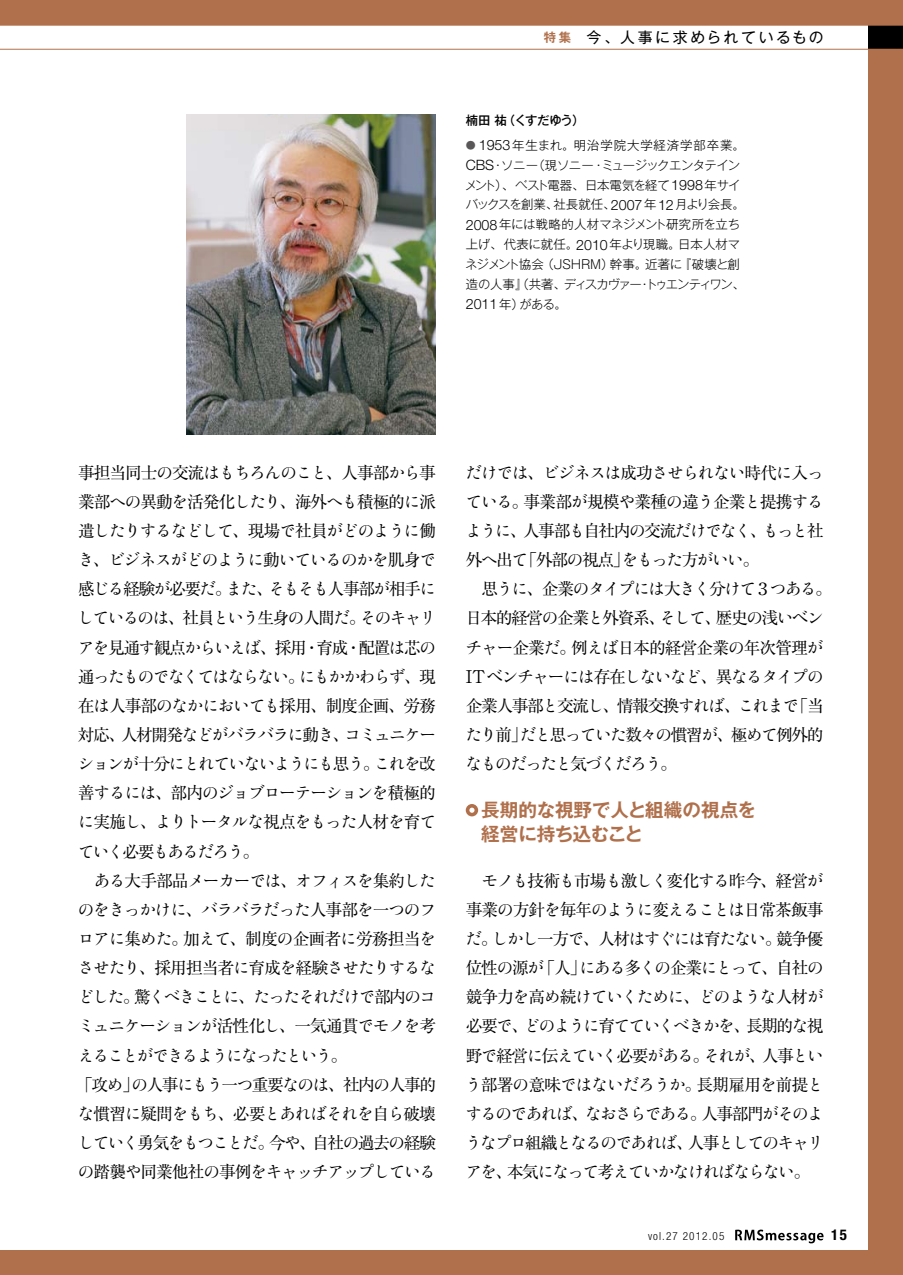
<style>
.page{position:relative;width:903px;height:1275px;background:#fff}
.page>*{position:absolute;margin:0;border:0;box-sizing:border-box;transform-origin:0 0}
.t1{font:700 18.55px/23.6px "Gothic MB101 Pro De";letter-spacing:-.015em;color:#b0704b}
.t2{font:16.8px/29.2px "Ryumin Std Regular KO";letter-spacing:-.095em;color:#000;text-align:justify}
.t3{font:16.8px/29.2px "Ryumin Pro";letter-spacing:-.06em;color:#000}
.t4{font:16.8px/29.2px "Ryumin Std Regular KO";letter-spacing:-.075em;color:#000}
.t5{font:16.8px "Ryumin Std Regular KO";letter-spacing:-.115em;color:#000}
.t6{font:16.8px "Ryumin Pro";letter-spacing:-.08em;color:#000}
.t7{font:14.88px "Gothic MB101 Pro";letter-spacing:.17em;color:#000}
.t8{font:700 condensed 14.88px "Helvetica Neue";color:#000}
.t9{font:300 12.42px/19.8px "Gothic MB101 Pro";letter-spacing:-.035em;color:#000}
.t10{font:500 12.42px "Gothic MB101 Pro";letter-spacing:-.02em;color:#000}
.t11{font:300 condensed 11.2px "Helvetica Neue";letter-spacing:.1em;color:#000}
.s1{font-family:"Gothic MB101 Pro De";font-weight:700;font-size:12.42px;color:#b0704b}
.s2{font-size:9.97px;color:#595757}
.s3{font-family:"Helvetica Neue";font-size:14.17px}
.s4{font-family:"Ryumin Std Regular KO"}
.s5{font-family:"Ryumin Pro"}
.s6{font-family:"Ryumin Pro";font-size:17.5px}
</style>
<div class="page">
<svg style="left:735px;top:1229px;width:88px;height:14px"></svg>
<div style="left:868px;top:0;width:35px;height:1275px;background:#b0704b"></div>
<div style="left:0;top:0;width:903px;height:25px;background:#b0704b"></div>
<div style="left:868px;top:26px;width:35px;height:23px;background:#000"></div>
<hr style="left:0;top:25px;width:903px;height:1px;background:#b0704b">
<hr style="left:0;top:49px;width:903px;height:1px;background:#b0704b">
<div style="left:0;top:1250px;width:903px;height:25px;background:#b0704b"></div>
<div style="left:466px;top:804px;width:12px;height:12px;background:#b0704b;border-radius:50%"></div>
<svg style="left:469px;top:808px;width:5px;height:5px"></svg>
<img style="left:187px;top:114px;width:249px;height:321px">
<p class="t7" style="left:544px;top:25px;width:281px"><span class="s1">特集</span> 今、人事に求められているもの</p>
<p class="t10" style="left:466px;top:110px;width:120px">楠田祐（くすだゆう）</p>
<p class="t9" style="left:465px;top:133px;width:281px"><span class="s2">●</span> <span class="s3">1953</span>年生まれ。明治学院大学経済学部卒業。<br><span class="s3">CBS</span>・ソニー（現ソニー・ミュージックエンタテインメント）、ベスト電器、日本電気を経て<span class="s3">1998</span>年サイバックスを創業、社長就任、<span class="s3">2007</span>年<span class="s3">12</span>月より会長。<br><span class="s3">2008</span>年には戦略的人材マネジメント研究所を立ち上げ、代表に就任。<span class="s3">2010</span>年より現職。日本人材マネジメント協会（ＪＳＨＲＭ）幹事。近著に『破壊と創造の人事』（共著、ディスカヴァー・トゥエンティワン、<br><span class="s3">2011</span>年）がある。</p>
<p class="t3" style="left:78px;top:457px;width:359px">事担当同士<span class="s4">の</span>交流<span class="s4">はもちろんのこと</span>、人事部<span class="s4">から</span>事業部<span class="s4">への</span>異動<span class="s4">を</span>活発化<span class="s4">したり</span>、海外<span class="s4">へも</span>積極的<span class="s4">に</span>派</p>
<p class="t4" style="left:78px;top:514px;width:360px"><span class="s5">遣</span>したりするなどして<span class="s5">、現場</span>で<span class="s5">社員</span>がどのように<span class="s5">働</span>き<span class="s5">、</span>ビジネスがどのように<span class="s5">動</span>いているのかを<span class="s5">肌身</span>で</p>
<p class="t3" style="left:78px;top:573px;width:360px">感<span class="s4">じる</span>経験<span class="s4">が</span>必要<span class="s4">だ</span>。<span class="s4">また</span>、<span class="s4">そもそも</span>人事部<span class="s4">が</span>相手<span class="s4">に</span></p>
<p class="t2" style="left:78px;top:602px;width:360px">しているのは<span class="s5">、社員</span>という<span class="s5">生身</span>の<span class="s5">人間</span>だ<span class="s5">。</span>そのキャリ</p>
<p class="t3" style="left:78px;top:631px;width:360px"><span class="s4">アを</span>見通<span class="s4">す</span>観点<span class="s4">からいえば</span>、採用・育成・配置<span class="s4">は</span>芯<span class="s4">の</span></p>
<p class="t2" style="left:78px;top:660px;width:359px"><span class="s5">通</span>ったものでなくてはならない<span class="s5">。</span>にもかかわらず<span class="s5">、現</span></p>
<p class="t3" style="left:78px;top:690px;width:359px">在<span class="s4">は</span>人事部<span class="s4">のなかにおいても</span>採用、制度企画、労務</p>
<p class="t2" style="left:78px;top:718px;width:360px"><span class="s5">対応、人材開発</span>などがバラバラに<span class="s5">動</span>き<span class="s5">、</span>コミュニケーションが<span class="s5">十分</span>にとれていないようにも<span class="s5">思</span>う<span class="s5">。</span>これを<span class="s5">改善</span>するには<span class="s5">、部内</span>のジョブローテーションを<span class="s5">積極的</span>に<span class="s5">実施</span>し<span class="s5">、</span>よりトータルな<span class="s5">視点</span>をもった<span class="s5">人材</span>を<span class="s5">育</span>てていく<span class="s5">必要</span>もあるだろう<span class="s5">。</span></p>
<p class="t4" style="left:78px;top:864px;width:360px;text-align:right">ある<span class="s5">大手部品</span>メーカーでは<span class="s5">、</span>オフィスを<span class="s5">集約</span>したのをきっかけに<span class="s5">、</span>バラバラだった<span class="s5">人事部</span>を<span class="s5">一</span>つのフ</p>
<p class="t3" style="left:78px;top:923px;width:360px"><span class="s4">ロアに</span>集<span class="s4">めた</span>。加<span class="s4">えて</span>、制度<span class="s4">の</span>企画者<span class="s4">に</span>労務担当<span class="s4">を</span></p>
<p class="t2" style="left:78px;top:952px;width:360px">させたり<span class="s5">、採用担当者</span>に<span class="s5">育成</span>を<span class="s5">経験</span>させたりするなどした<span class="s5">。驚</span>くべきことに<span class="s5">、</span>たったそれだけで<span class="s5">部内</span>のコミュニケーションが<span class="s5">活性化</span>し<span class="s5">、一気通貫</span>でモノを<span class="s5">考</span>えることができるようになったという<span class="s5">。</span></p>
<p class="t3" style="left:76px;top:1069px;width:362px">「攻<span class="s4">め</span>」<span class="s4">の</span>人事<span class="s4">にもう</span>一<span class="s4">つ</span>重要<span class="s4">なのは</span>、社内<span class="s4">の</span>人事的</p>
<p class="t2" style="left:78px;top:1097px;width:360px">な<span class="s5">慣習</span>に<span class="s5">疑問</span>をもち<span class="s5">、必要</span>とあればそれを<span class="s5">自</span>ら<span class="s5">破壊</span>していく<span class="s5">勇気</span>をもつことだ<span class="s5">。今</span>や<span class="s5">、自社</span>の<span class="s5">過去</span>の<span class="s5">経験</span>の<span class="s5">踏襲</span>や<span class="s5">同業他社</span>の<span class="s5">事例</span>をキャッチアップしている</p>
<p class="t4" style="left:465px;top:456px;width:360px">だけでは<span class="s5">、</span>ビジネスは<span class="s5">成功</span>させられない<span class="s5">時代</span>に<span class="s5">入</span>っ</p>
<p class="t3" style="left:465px;top:486px;width:360px"><span class="s4">ている</span>。事業部<span class="s4">が</span>規模<span class="s4">や</span>業種<span class="s4">の</span>違<span class="s4">う</span>企業<span class="s4">と</span>提携<span class="s4">する</span></p>
<p class="t5" style="left:465px;top:519px;width:360px">ように<span class="s5">、人事部</span>も<span class="s5">自社内</span>の<span class="s5">交流</span>だけでなく<span class="s5">、</span>もっと<span class="s5">社</span></p>
<p class="t3" style="left:466px;top:544px;width:295px">外<span class="s4">へ</span>出<span class="s4">て</span>「外部<span class="s4">の</span>視点」<span class="s4">をもった</span>方<span class="s4">がいい</span>。</p>
<p class="t2" style="left:481px;top:573px;width:352px"><span class="s5">思</span>うに<span class="s5">、企業</span>のタイプには<span class="s5">大</span>きく<span class="s5">分</span>けて<span class="s5">３</span>つある<span class="s5">。</span></p>
<p class="t3" style="left:465px;top:602px;width:360px">日本的経営<span class="s4">の</span>企業<span class="s4">と</span>外資系、<span class="s4">そして</span>、歴史<span class="s4">の</span>浅<span class="s4">いベンチャー</span>企業<span class="s4">だ</span>。例<span class="s4">えば</span>日本的経営企業<span class="s4">の</span>年次管理<span class="s4">が</span></p>
<p class="t2" style="left:466px;top:660px;width:360px"><span class="s6">IT</span>ベンチャーには<span class="s5">存在</span>しないなど<span class="s5">、異</span>なるタイプの</p>
<p class="t6" style="left:466px;top:692px;width:360px">企業人事部<span class="s4">と</span>交流<span class="s4">し</span>、情報交換<span class="s4">すれば</span>、<span class="s4">これまで</span>「当</p>
<p class="t2" style="left:465px;top:718px;width:360px">たり<span class="s5">前」</span>だと<span class="s5">思</span>っていた<span class="s5">数々</span>の<span class="s5">慣習</span>が<span class="s5">、極</span>めて<span class="s5">例外的</span>なものだったと<span class="s5">気</span>づくだろう<span class="s5">。</span></p>
<p class="t1" style="left:481px;top:796px;width:276px">長期的な視野で人と組織の視点を経営に持ち込むこと</p>
<p class="t3" style="left:466px;top:865px;width:359px;text-align:right"><span class="s4">モノも</span>技術<span class="s4">も</span>市場<span class="s4">も</span>激<span class="s4">しく</span>変化<span class="s4">する</span>昨今、経営<span class="s4">が</span>事業<span class="s4">の</span>方針<span class="s4">を</span>毎年<span class="s4">のように</span>変<span class="s4">えることは</span>日常茶飯事</p>
<p class="t2" style="left:466px;top:922px;width:360px">だ<span class="s5">。</span>しかし<span class="s5">一方</span>で<span class="s5">、人材</span>はすぐには<span class="s5">育</span>たない<span class="s5">。競争優</span></p>
<p class="t3" style="left:466px;top:952px;width:360px">位性<span class="s4">の</span>源<span class="s4">が</span>「人」<span class="s4">にある</span>多<span class="s4">くの</span>企業<span class="s4">にとって</span>、自社<span class="s4">の</span></p>
<p class="t2" style="left:465px;top:981px;width:360px"><span class="s5">競争力</span>を<span class="s5">高</span>め<span class="s5">続</span>けていくために<span class="s5">、</span>どのような<span class="s5">人材</span>が<span class="s5">必要</span>で<span class="s5">、</span>どのように<span class="s5">育</span>てていくべきかを<span class="s5">、長期的</span>な<span class="s5">視野</span>で<span class="s5">経営</span>に<span class="s5">伝</span>えていく<span class="s5">必要</span>がある<span class="s5">。</span>それが<span class="s5">、人事</span>という<span class="s5">部署</span>の<span class="s5">意味</span>ではないだろうか<span class="s5">。長期雇用</span>を<span class="s5">前提</span>とするのであれば<span class="s5">、</span>なおさらである<span class="s5">。人事部門</span>がそのようなプロ<span class="s5">組織</span>となるのであれば<span class="s5">、人事</span>としてのキャリアを<span class="s5">、本気</span>になって<span class="s5">考</span>えていかなければならない<span class="s5">。</span></p>
<p class="t11" style="left:648px;top:1230px;width:78px">vol.27 2012.05</p>
<p class="t8" style="left:831px;top:1226px;width:17px">15</p>
</div>
